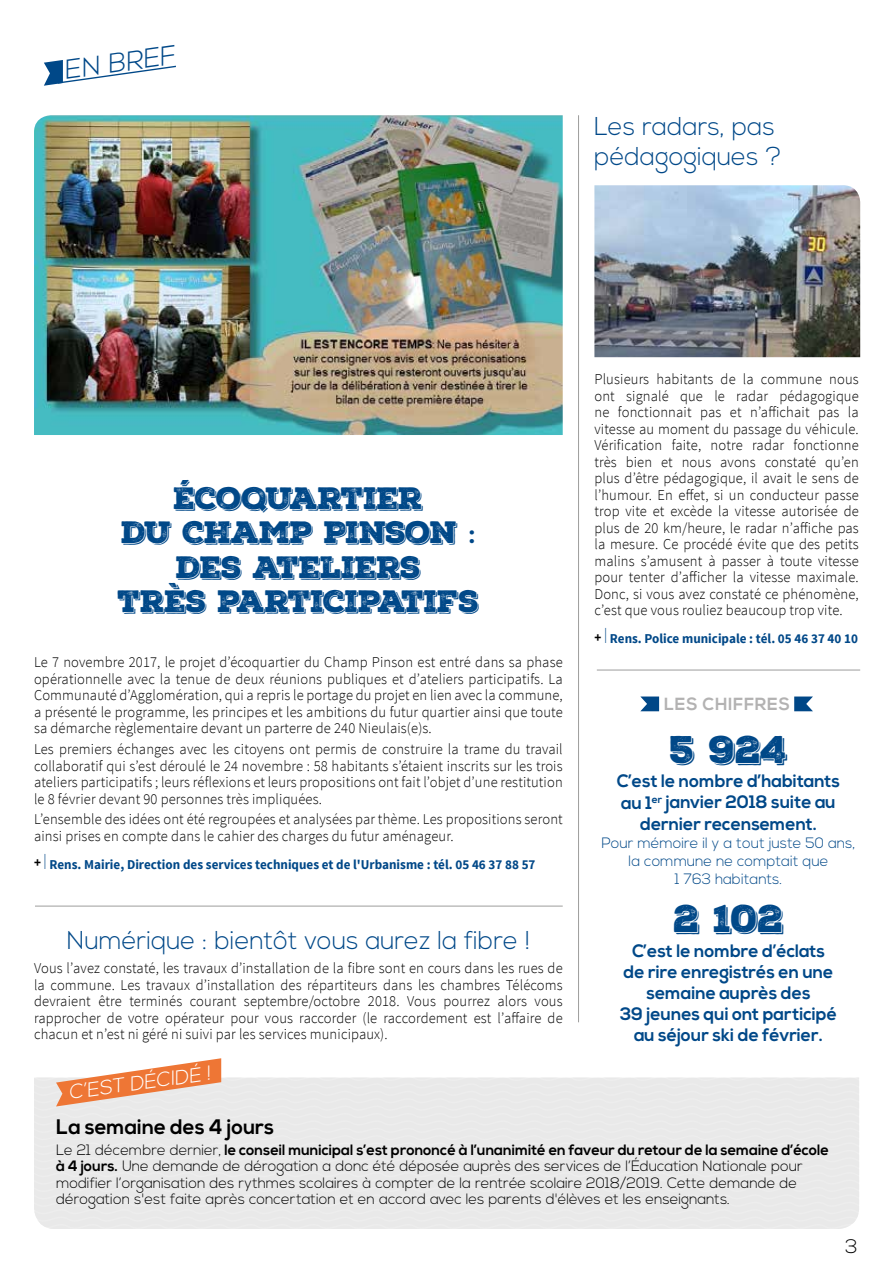
<style>
.page{position:relative;width:893px;height:1263px;background:#fff}
.page>*{position:absolute;margin:0;border:0;box-sizing:border-box;transform-origin:0 0}
.t1{font:37.5px "Nexa Rust Slab Black Shadow 01";letter-spacing:-.03em;color:#004888}
.t2{font:30px/34.5px "Nexa Rust Slab Black Shadow 01";letter-spacing:-.02em;color:#004888;text-align:center}
.t3{font:300 27px "Nexa";color:#004888}
.t4{font:300 25.8px/30px "Nexa";color:#004888}
.t5{font:700 21px "Nexa";color:#000}
.t6{font:300 20.25px "Nexa";color:#fff}
.t7{font:300 19.5px "Nexa";color:#000}
.t8{font:700 18px/21px "Nexa";color:#004888;text-align:center}
.t9{font:700 17.55px "Nexa";letter-spacing:.04em;color:#b3b2b2}
.t10{font:300 15px/16.5px "Source Sans Pro";letter-spacing:.01em;color:#000;text-align:justify}
.t11{font:300 15px/16.5px "Nexa";color:#000}
.t12{font:300 15px/18px "Nexa";color:#004888;text-align:center}
.t13{font:700 13.5px "Source Sans Pro";color:#004888}
.s1{font-family:"Nexa";font-weight:700}
.s2{color:#000}
.s3{font-weight:300;font-size:22.95px}
.s4{font-weight:700}
</style>
<div class="page">
<img style="left:34px;top:115px;width:529px;height:320px">
<svg style="left:44px;top:60px;width:132px;height:26px"></svg>
<hr style="left:578px;top:115px;width:1px;height:907px;background:#9d9d9c">
<svg style="left:34px;top:1058px;width:825px;height:171px"></svg>
<svg style="left:640px;top:696px;width:19px;height:15px"></svg>
<svg style="left:794px;top:696px;width:19px;height:15px"></svg>
<hr style="left:597px;top:670px;width:263px;height:1px;background:#9d9d9c">
<hr style="left:35px;top:906px;width:528px;height:1px;background:#9d9d9c">
<img style="left:594px;top:185px;width:266px;height:172px">
<h3 class="t3" style="left:62px;top:55px;width:113px;rotate:-8deg">EN BREF</h3>
<h3 class="t4" style="left:594px;top:112px;width:189px">Les radars, pas pédagogiques ?</h3>
<h2 class="t2" style="left:118px;top:482px;width:363px">ÉCOQUARTIER<br>DU CHAMP PINSON <span class="s1">:<br></span>DES ATELIERS<br>TRÈS PARTICIPATIFS</h2>
<p class="t10" style="left:34px;top:654px;width:530px">Le 7 novembre 2017, le projet d’écoquartier du Champ Pinson est entré dans sa phase opérationnelle avec la tenue de deux réunions publiques et d’ateliers participatifs. La Communauté d’Agglomération, qui a repris le portage du projet en lien avec la commune, a présenté le programme, les principes et les ambitions du futur quartier ainsi que toute sa démarche règlementaire devant un parterre de 240 Nieulais(e)s.</p>
<p class="t10" style="left:34px;top:741px;width:530px">Les premiers échanges avec les citoyens ont permis de construire la trame du travail collaboratif qui s’est déroulé le 24 novembre : 58 habitants s’étaient inscrits sur les trois ateliers participatifs ; leurs réflexions et leurs propositions ont fait l’objet d’une restitution le 8 février devant 90 personnes très impliquées.</p>
<p class="t10" style="left:34px;top:811px;width:530px">L’ensemble des idées ont été regroupées et analysées par thème. Les propositions seront ainsi prises en compte dans le cahier des charges du futur aménageur.</p>
<p class="t13" style="left:34px;top:856px;width:503px"><span class="s2">+</span> <span class="s3">I</span> Rens. Mairie, Direction des services techniques et de l'Urbanisme : tél. 05 46 37 88 57</p>
<h3 class="t4" style="left:67px;top:926px;width:464px">Numérique : bientôt vous aurez la fibre !</h3>
<p class="t10" style="left:34px;top:960px;width:530px">Vous l’avez constaté, les travaux d’installation de la fibre sont en cours dans les rues de la commune. Les travaux d’installation des répartiteurs dans les chambres Télécoms devraient être terminés courant septembre/octobre 2018. Vous pourrez alors vous rapprocher de votre opérateur pour vous raccorder (le raccordement est l’affaire de chacun et n’est ni géré ni suivi par les services municipaux).</p>
<h3 class="t6" style="left:67px;top:1081px;width:144px;rotate:-8deg">C’EST DÉCIDÉ !</h3>
<p class="t10" style="left:594px;top:371px;width:266px">Plusieurs habitants de la commune nous ont signalé que le radar pédagogique ne fonctionnait pas et n’affichait pas la vitesse au moment du passage du véhicule.<br>Vérification faite, notre radar fonctionne très bien et nous avons constaté qu’en plus d’être pédagogique, il avait le sens de l’humour. En effet, si un conducteur passe trop vite et excède la vitesse autorisée de plus de 20 km/heure, le radar n’affiche pas la mesure. Ce procédé évite que des petits malins s’amusent à passer à toute vitesse pour tenter d’afficher la vitesse maximale.<br>Donc, si vous avez constaté ce phénomène, c’est que vous rouliez beaucoup trop vite.</p>
<p class="t13" style="left:594px;top:630px;width:265px"><span class="s2">+</span> <span class="s3">I</span> Rens. Police municipale : tél. 05 46 37 40 10</p>
<p class="t9" style="left:664px;top:693px;width:127px">LES CHIFFRES</p>
<h1 class="t1" style="left:669px;top:724px;width:120px">5 924</h1>
<p class="t8" style="left:617px;top:771px;width:225px">C’est le nombre d’habitants au 1<sup>er</sup> janvier 2018 suite au dernier recensement.</p>
<p class="t12" style="left:602px;top:834px;width:255px">Pour mémoire il y a tout juste 50 ans, la commune ne comptait que<br>1 763 habitants.</p>
<h1 class="t1" style="left:673px;top:893px;width:112px">2 102</h1>
<p class="t8" style="left:620px;top:941px;width:218px">C’est le nombre d’éclats de rire enregistrés en une semaine auprès des<br>39 jeunes qui ont participé au séjour ski de février.</p>
<h3 class="t5" style="left:56px;top:1115px;width:220px">La semaine des 4 jours</h3>
<p class="t11" style="left:56px;top:1142px;width:774px">Le 21 décembre dernier, <span class="s4">le conseil municipal s’est prononcé à l’unanimité en faveur du retour de la semaine d’école à 4 jours.</span> Une demande de dérogation a donc été déposée auprès des services de l’Éducation Nationale pour modifier l’organisation des rythmes scolaires à compter de la rentrée scolaire 2018/2019. Cette demande de dérogation s'est faite après concertation et en accord avec les parents d'élèves et les enseignants.</p>
<h3 class="t7" style="left:845px;top:1235px;width:14px">3</h3>
</div>
